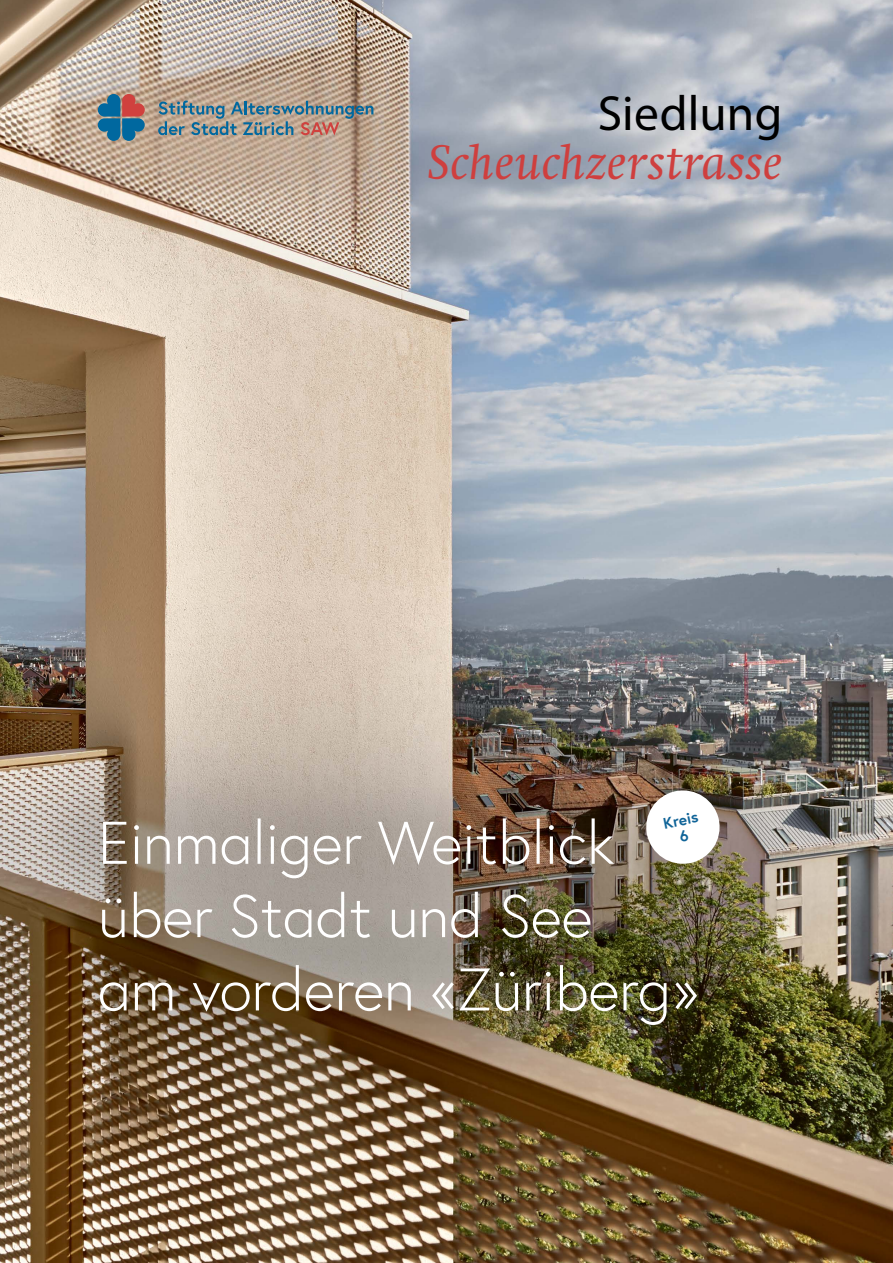
<style>
.page{position:relative;width:893px;height:1263px;background:#fff}
.page>*{position:absolute;margin:0;border:0;box-sizing:border-box;transform-origin:0 0}
.t1{font:300 60px/73.3px "Europa";letter-spacing:-.005em;color:#fff}
.t2{font:italic 49.5px "Swift LT Pro";letter-spacing:.01em;color:#cf3f3e}
.t3{font:49.5px "Myriad Pro";letter-spacing:.005em;color:#000}
.t4{font:700 15.45px/16.4px "Europa";color:#106498;text-align:center}
</style>
<div class="page">
<img style="left:0;top:0;width:893px;height:1263px">
<svg style="left:98px;top:94px;width:47px;height:47px;background:#5e7489"></svg>
<svg style="left:158px;top:100px;width:215px;height:35px;background:#929390"></svg>
<img style="left:643px;top:787px;width:80px;height:80px">
<p class="t3" style="left:598px;top:83px;width:186px">Siedlung</p>
<p class="t2" style="left:427px;top:133px;width:356px">Scheuchzerstrasse</p>
<p class="t1" style="left:98px;top:805px;width:518px">Einmaliger Weitblick</p>
<p class="t4" style="left:661px;top:815px;width:37px;rotate:-12deg">Kreis<br>6</p>
<p class="t1" style="left:98px;top:879px;width:601px">über Stadt und See<br>am vorderen «Züriberg»</p>
</div>
